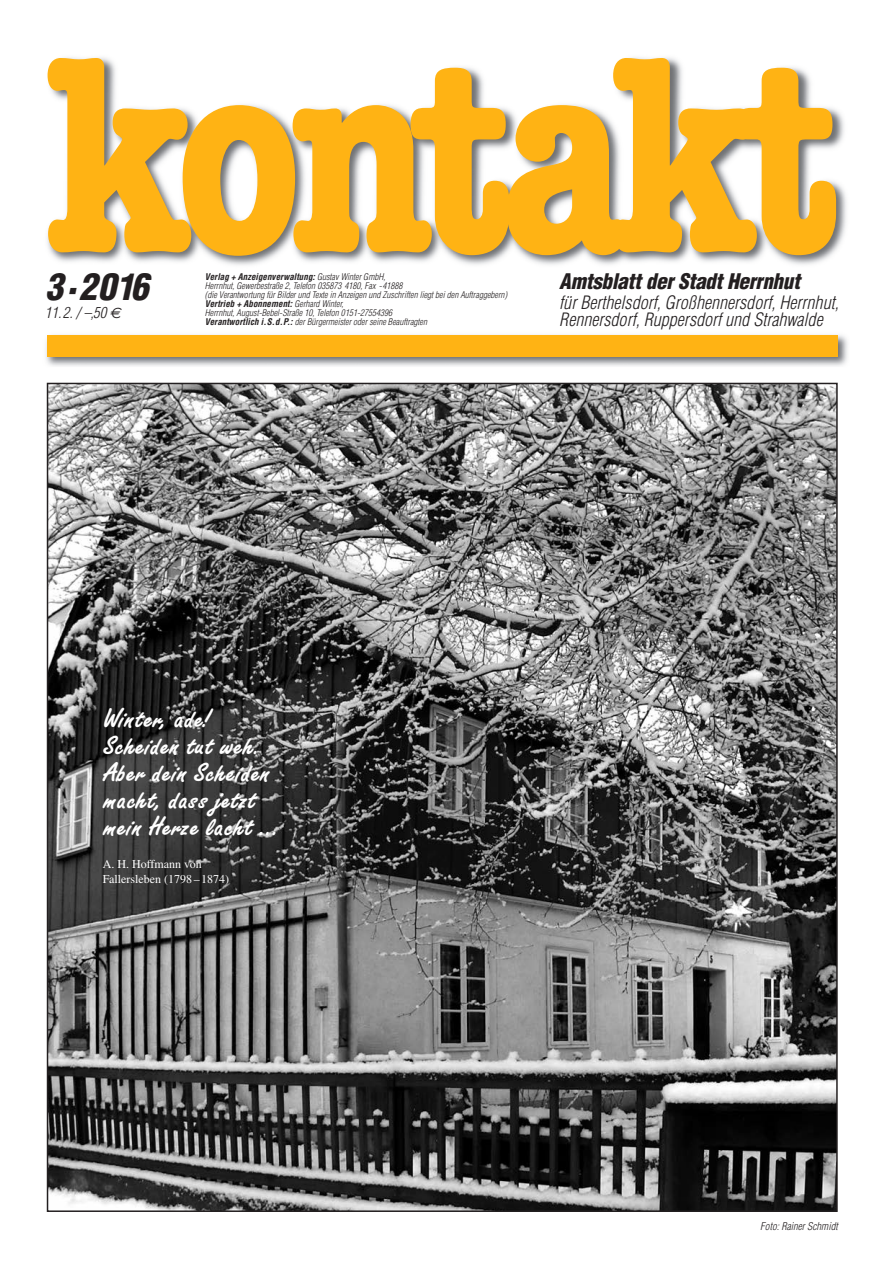
<style>
.page{position:relative;width:893px;height:1263px;background:#fff}
.page>*{position:absolute;margin:0;border:0;box-sizing:border-box;transform-origin:0 0}
.t1{font:700 condensed 279px "American Typewriter";letter-spacing:-.055em;color:#ffb314}
.t2{font:italic 900 condensed 36px "Helvetica";color:#231f20}
.t3{font:700 27px/27px "Freestyle Scr D";color:#fff}
.t4{font:italic 900 condensed 21px "Helvetica";letter-spacing:-.01em;color:#231f20}
.t5{font:italic 300 condensed 18px/16.8px "Helvetica";letter-spacing:.005em;color:#231f20}
.t6{font:italic 300 condensed 15px "Helvetica";color:#231f20}
.t7{font:12px/15px "Times";color:#fff}
.t8{font:italic 300 condensed 10.5px "Helvetica";letter-spacing:.005em;color:#231f20}
.t9{font:italic 300 condensed 9px/9px "Helvetica";color:#231f20}
.s1{font-weight:700}
.s2{font-family:"Euro Sans";font-weight:400;font-stretch:normal}
</style>
<div class="page">
<img style="left:47px;top:57px;width:800px;height:208px">
<img style="left:46px;top:335px;width:802px;height:31px">
<div style="left:47px;top:335px;width:791px;height:21px;background:#ffb314"></div>
<img style="left:50px;top:386px;width:785px;height:823px">
<h1 class="t1" style="left:47px;top:55px;width:796px">kontakt</h1>
<h2 class="t2" style="left:45px;top:267px;width:105px">3·2016</h2>
<h3 class="t4" style="left:559px;top:270px;width:242px">Amtsblatt der Stadt Herrnhut</h3>
<p class="t9" style="left:205px;top:272px;width:304px"><span class="s1">Verlag + Anzeigenverwaltung:</span> Gustav Winter GmbH,<br>Herrnhut, Gewerbestraße 2, Telefon 035873 4180, Fax -41888<br>(die Verantwortung für Bilder und Texte in Anzeigen und Zuschriften liegt bei den Auftraggebern)<br><span class="s1">Vertrieb + Abonnement:</span> Gerhard Winter,<br>Herrnhut, August-Bebel-Straße 10, Telefon 0151-27554396<br><span class="s1">Verantwortlich i.S.d.P.:</span> der Bürgermeister oder seine Beauftragten</p>
<h3 class="t5" style="left:559px;top:294px;width:281px">für Berthelsdorf, Großhennersdorf, Herrnhut,<br>Rennersdorf, Ruppersdorf und Strahwalde</h3>
<h3 class="t6" style="left:45px;top:304px;width:78px">11.2. / –,50 <span class="s2">€</span></h3>
<h3 class="t3" style="left:103px;top:704px;width:177px">Winter, ade!<br>Scheiden tut weh.<br>Aber dein Scheiden macht, dass jetzt mein Herze lacht …</h3>
<h3 class="t7" style="left:103px;top:858px;width:128px">A. H. Hoffmann von<br>Fallersleben (1798 – 1874)</h3>
<p class="t8" style="left:760px;top:1220px;width:79px">Foto: Rainer Schmidt</p>
</div>
